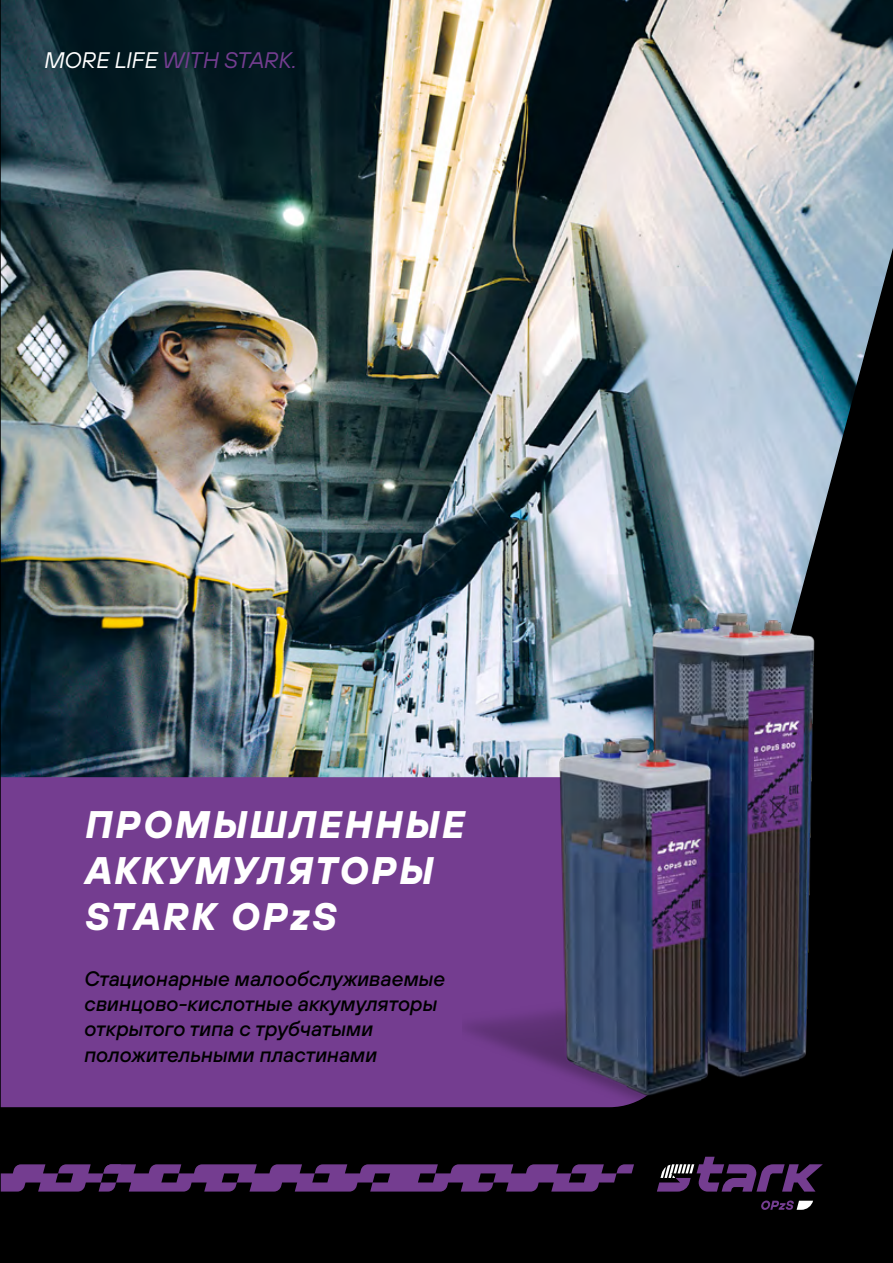
<style>
.page{position:relative;width:893px;height:1263px;background:#000}
.page>*{position:absolute;margin:0;border:0;box-sizing:border-box;transform-origin:0 0}
.t1{font:italic 700 38.4px/46px "TT Hoves";letter-spacing:.06em;color:#fff}
.t2{font:italic 22.5px "TT Hoves";color:#743d90}
.t3{font:italic 500 21px/25.2px "TT Hoves";color:#000}
.s1{color:#fff}
</style>
<div class="page">
<img style="left:1px;top:0;width:892px;height:777px">
<div style="left:1px;top:777px;width:461px;height:330px;background:#743d90"></div>
<svg style="left:1px;top:1164px;width:633px;height:27px"></svg>
<svg style="left:657px;top:1157px;width:166px;height:34px"></svg>
<svg style="left:761px;top:1200px;width:52px;height:10px"></svg>
<img style="left:462px;top:585px;width:431px;height:523px">
<p class="t2" style="left:43px;top:46px;width:254px"><span class="s1">MORE LIFE</span> WITH STARK.</p>
<h1 class="t1" style="left:83px;top:800px;width:381px">ПРОМЫШЛЕННЫЕ<br>АККУМУЛЯТОРЫ<br>STARK OPzS</h1>
<p class="t3" style="left:83px;top:965px;width:362px">Стационарные малообслуживаемые свинцово-кислотные аккумуляторы открытого типа с трубчатыми положительными пластинами</p>
</div>
